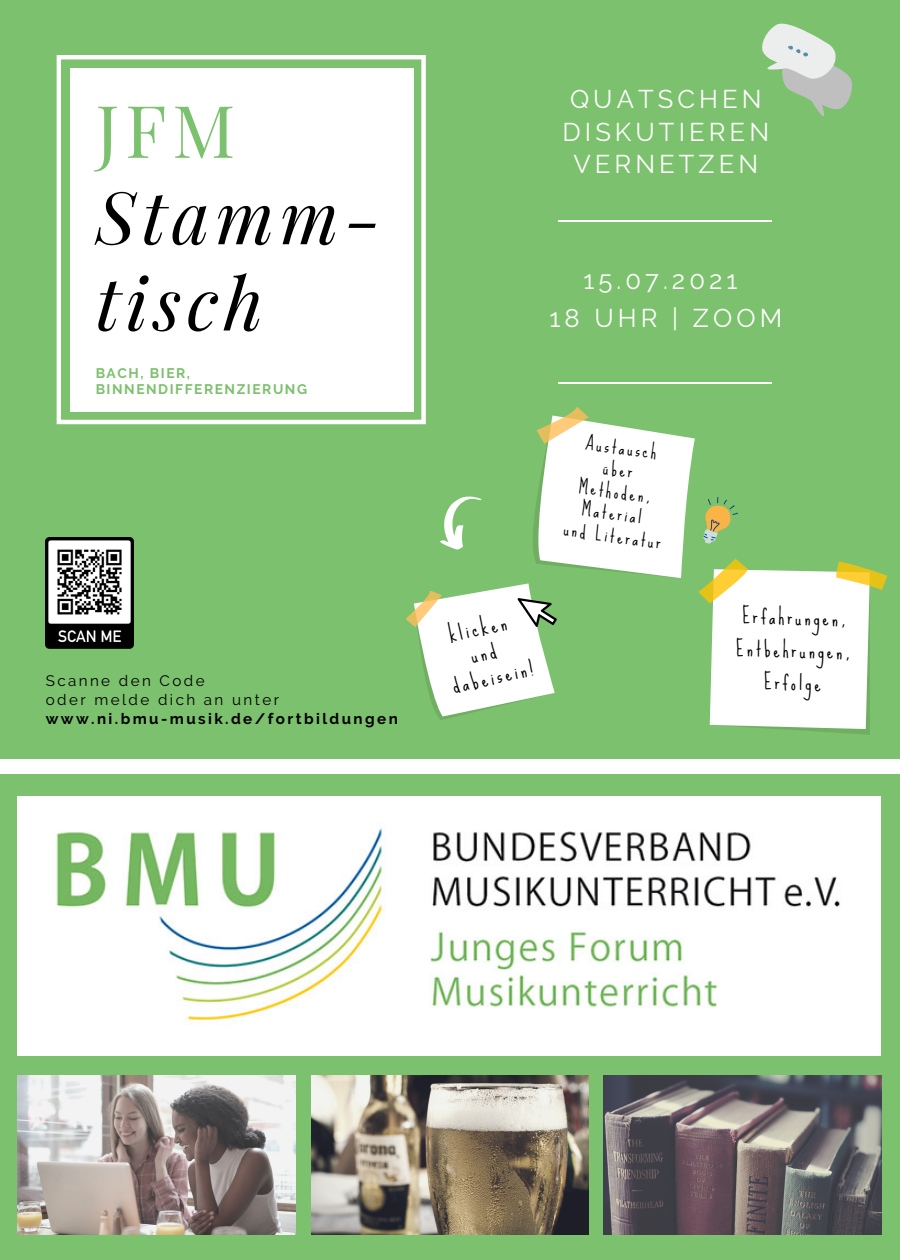
<style>
.page{position:relative;width:900px;height:1260px;background:#7cc16d}
.page>*{position:absolute;margin:0;border:0;box-sizing:border-box;transform-origin:0 0}
.t1{font:italic 72.5px/86.2px "Playfair Display";letter-spacing:.08em;color:#000}
.t2{font:72.5px "Playfair Display";color:#7cc16d}
.t3{font:25.5px/32.5px "Raleway";letter-spacing:.16em;color:#fff;text-align:center}
.t4{font:20.25px "Sue Ellen Francisco";color:#000}
.t5{font:19.5px "Sue Ellen Francisco";color:#000}
.t6{font:17.75px "Sue Ellen Francisco";color:#000}
.t7{font:15.25px "Raleway";letter-spacing:.16em;color:#000}
.t8{font:700 15.25px "Raleway";letter-spacing:.16em;color:#000}
.t9{font:700 13.75px/16.2px "Raleway";letter-spacing:.11em;color:#7cc16d}
</style>
<div class="page">
<img style="left:18px;top:1075px;width:277px;height:160px">
<svg style="left:57px;top:55px;width:369px;height:369px"></svg>
<div style="left:0;top:759px;width:900px;height:15px;background:#fff"></div>
<hr style="left:559px;top:382px;width:213px;height:2px;background:#fff">
<hr style="left:559px;top:220px;width:213px;height:2px;background:#fff">
<img style="left:46px;top:537px;width:88px;height:111px">
<img style="left:18px;top:797px;width:862px;height:259px">
<div style="left:70px;top:69px;width:343px;height:343px;background:#fff"></div>
<img style="left:311px;top:1075px;width:278px;height:160px">
<img style="left:604px;top:1075px;width:277px;height:160px">
<svg style="left:762px;top:23px;width:90px;height:94px"></svg>
<svg style="left:401px;top:402px;width:486px;height:333px"></svg>
<p class="t2" style="left:96px;top:80px;width:141px">JFM</p>
<p class="t1" style="left:96px;top:171px;width:287px">Stamm&shy;tisch</p>
<p class="t9" style="left:96px;top:365px;width:213px">BACH, BIER,<br>BINNENDIFFERENZIERUNG</p>
<p class="t7" style="left:46px;top:672px;width:160px">Scanne den Code</p>
<p class="t7" style="left:46px;top:691px;width:235px">oder melde dich an unter</p>
<p class="t8" style="left:46px;top:710px;width:354px">www.ni.bmu-musik.de/fortbildungen</p>
<p class="t3" style="left:563px;top:83px;width:208px">QUATSCHEN<br>DISKUTIEREN<br>VERNETZEN</p>
<p class="t3" style="left:583px;top:264px;width:156px">15.07.2021</p>
<p class="t3" style="left:549px;top:302px;width:234px">18 UHR | ZOOM</p>
<p class="t4" style="left:447px;top:624px;width:60px;rotate:-13deg">klicken</p>
<p class="t4" style="left:450px;top:675px;width:83px;rotate:-13deg">dabeisein!</p>
<p class="t6" style="left:587px;top:433px;width:73px;rotate:8deg">Austausch</p>
<p class="t6" style="left:605px;top:458px;width:31px;rotate:8deg">über</p>
<p class="t6" style="left:580px;top:476px;width:74px;rotate:8deg">Methoden,</p>
<p class="t6" style="left:583px;top:499px;width:62px;rotate:8deg">Material</p>
<p class="t6" style="left:565px;top:519px;width:99px;rotate:8deg">und Literatur</p>
<p class="t5" style="left:743px;top:605px;width:106px;rotate:2deg">Erfahrungen,</p>
<p class="t5" style="left:736px;top:637px;width:116px;rotate:2deg">Entbehrungen,</p>
<p class="t5" style="left:764px;top:671px;width:58px;rotate:2deg">Erfolge</p>
</div>
